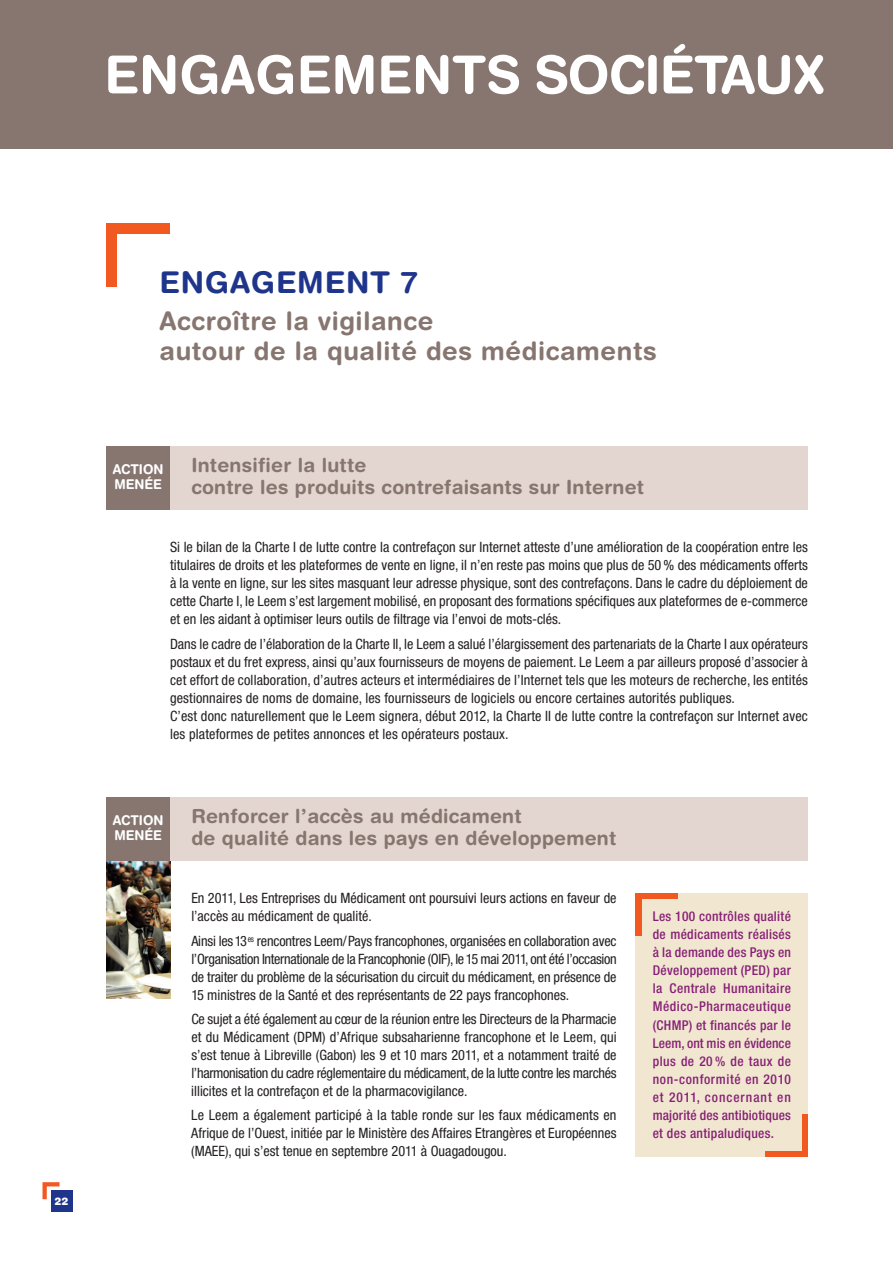
<style>
.page{position:relative;width:893px;height:1263px;background:#fff}
.page>*{position:absolute;margin:0;border:0;box-sizing:border-box;transform-origin:0 0}
.t1{font:700 52.5px "Helvetica Rounded LT Std";color:#fff}
.t2{font:700 30px "Helvetica Rounded LT Std";letter-spacing:.025em;color:#1f358b}
.t3{font:700 25.5px/30px "Helvetica Rounded LT Std";letter-spacing:.025em;color:#877670}
.t4{font:700 19.5px/22.5px "Helvetica Rounded LT Std";letter-spacing:.01em;color:#877670}
.t5{font:condensed 14.25px/18px "Helvetica Neue LT";color:#231f20;text-align:justify}
.t6{font:500 condensed 13.5px/18px "Helvetica Neue LT";letter-spacing:.015em;color:#872075;text-align:justify}
.t7{font:700 13.5px/15px "Helvetica Rounded LT Std";color:#fff;scale:.95 1}
.t8{font:900 10.5px "Helvetica Rounded LT Std";color:#fff}
</style>
<div class="page">
<div style="left:636px;top:893px;width:172px;height:264px;background:#f1e7d1"></div>
<div style="left:0;top:0;width:893px;height:149px;background:#877670"></div>
<div style="left:106px;top:223px;width:64px;height:64px;background:#f15921"></div>
<div style="left:117px;top:234px;width:55px;height:55px;background:#fff"></div>
<div style="left:170px;top:446px;width:638px;height:64px;background:#e3d6d1"></div>
<div style="left:106px;top:446px;width:64px;height:64px;background:#877670"></div>
<div style="left:170px;top:797px;width:638px;height:64px;background:#e3d6d1"></div>
<div style="left:106px;top:797px;width:64px;height:64px;background:#877670"></div>
<div style="left:636px;top:893px;width:42px;height:42px;background:#f15921"></div>
<div style="left:642px;top:899px;width:38px;height:39px;background:#f1e7d1"></div>
<svg style="left:765px;top:1114px;width:43px;height:43px"></svg>
<div style="left:763px;top:1112px;width:38px;height:38px;background:#f1e7d1"></div>
<img style="left:106px;top:861px;width:64px;height:138px">
<div style="left:51px;top:1191px;width:21px;height:21px;background:#1f358b"></div>
<svg style="left:43px;top:1182px;width:17px;height:17px"></svg>
<h1 class="t1" style="left:104px;top:56px;width:721px">ENGAGEMENTS SOCIÉTAUX</h1>
<p class="t8" style="left:55px;top:1197px;width:16px">22</p>
<h2 class="t2" style="left:159px;top:272px;width:260px">ENGAGEMENT 7</h2>
<h3 class="t3" style="left:159px;top:308px;width:499px">Accroître la vigilance<br>autour de la qualité des médicaments</h3>
<p class="t7" style="left:113px;top:463px;width:55px">ACTION<br>MENÉE</p>
<h3 class="t4" style="left:191px;top:455px;width:454px">Intensifier la lutte<br>contre les produits contrefaisants sur Internet</h3>
<p class="t5" style="left:170px;top:539px;width:639px">Si le bilan de la Charte I de lutte contre la contrefaçon sur Internet atteste d’une amélioration de la coopération entre les titulaires de droits et les plateformes de vente en ligne, il n’en reste pas moins que plus de 50 % des médicaments offerts à la vente en ligne, sur les sites masquant leur adresse physique, sont des contrefaçons. Dans le cadre du déploiement de cette Charte I, le Leem s’est largement mobilisé, en proposant des formations spécifiques aux plateformes de e-commerce et en les aidant à optimiser leurs outils de filtrage via l’envoi de mots-clés.</p>
<p class="t5" style="left:170px;top:636px;width:639px;text-align:left">Dans le cadre de l’élaboration de la Charte II, le Leem a salué l’élargissement des partenariats de la Charte I aux opérateurs postaux et du fret express, ainsi qu’aux fournisseurs de moyens de paiement. Le Leem a par ailleurs proposé d’associer à cet effort de collaboration, d’autres acteurs et intermédiaires de l’Internet tels que les moteurs de recherche, les entités gestionnaires de noms de domaine, les fournisseurs de logiciels ou encore certaines autorités publiques.<br>C’est donc naturellement que le Leem signera, début 2012, la Charte II de lutte contre la contrefaçon sur Internet avec les plateformes de petites annonces et les opérateurs postaux.</p>
<p class="t7" style="left:113px;top:814px;width:55px">ACTION<br>MENÉE</p>
<h3 class="t4" style="left:191px;top:806px;width:426px">Renforcer l’accès au médicament<br>de qualité dans les pays en développement</h3>
<p class="t5" style="left:191px;top:890px;width:427px">En 2011, Les Entreprises du Médicament ont poursuivi leurs actions en faveur de l’accès au médicament de qualité.</p>
<p class="t5" style="left:191px;top:933px;width:427px">Ainsi les13<sup>es</sup> rencontres Leem/Pays francophones, organisées en collaboration avec l’Organisation Internationale de la Francophonie (OIF), le15 mai 2011, ont été l’occasion de traiter du problème de la sécurisation du circuit du médicament, en présence de 15 ministres de la Santé et des représentants de 22 pays francophones.</p>
<p class="t5" style="left:191px;top:1011px;width:427px">Ce sujet a été également au cœur de la réunion entre les Directeurs de la Pharmacie et du Médicament (DPM) d’Afrique subsaharienne francophone et le Leem, qui s’est tenue à Libreville (Gabon) les 9 et 10 mars 2011, et a notamment traité de l’harmonisation du cadre réglementaire du médicament, de la lutte contre les marchés illicites et la contrefaçon et de la pharmacovigilance.</p>
<p class="t5" style="left:191px;top:1107px;width:427px">Le Leem a également participé à la table ronde sur les faux médicaments en Afrique de l’Ouest, initiée par le Ministère des Affaires Etrangères et Européennes (MAEE), qui s’est tenue en septembre 2011 à Ouagadougou.</p>
<p class="t6" style="left:653px;top:909px;width:140px">Les 100 contrôles qualité de médicaments réalisés à la demande des Pays en Développement (PED) par la Centrale Humanitaire Médico-Pharmaceutique (CHMP) et financés par le Leem, ont mis en évidence plus de 20 % de taux de non-conformité en 2010 et 2011, concernant en majorité des antibiotiques et des antipaludiques.</p>
</div>
